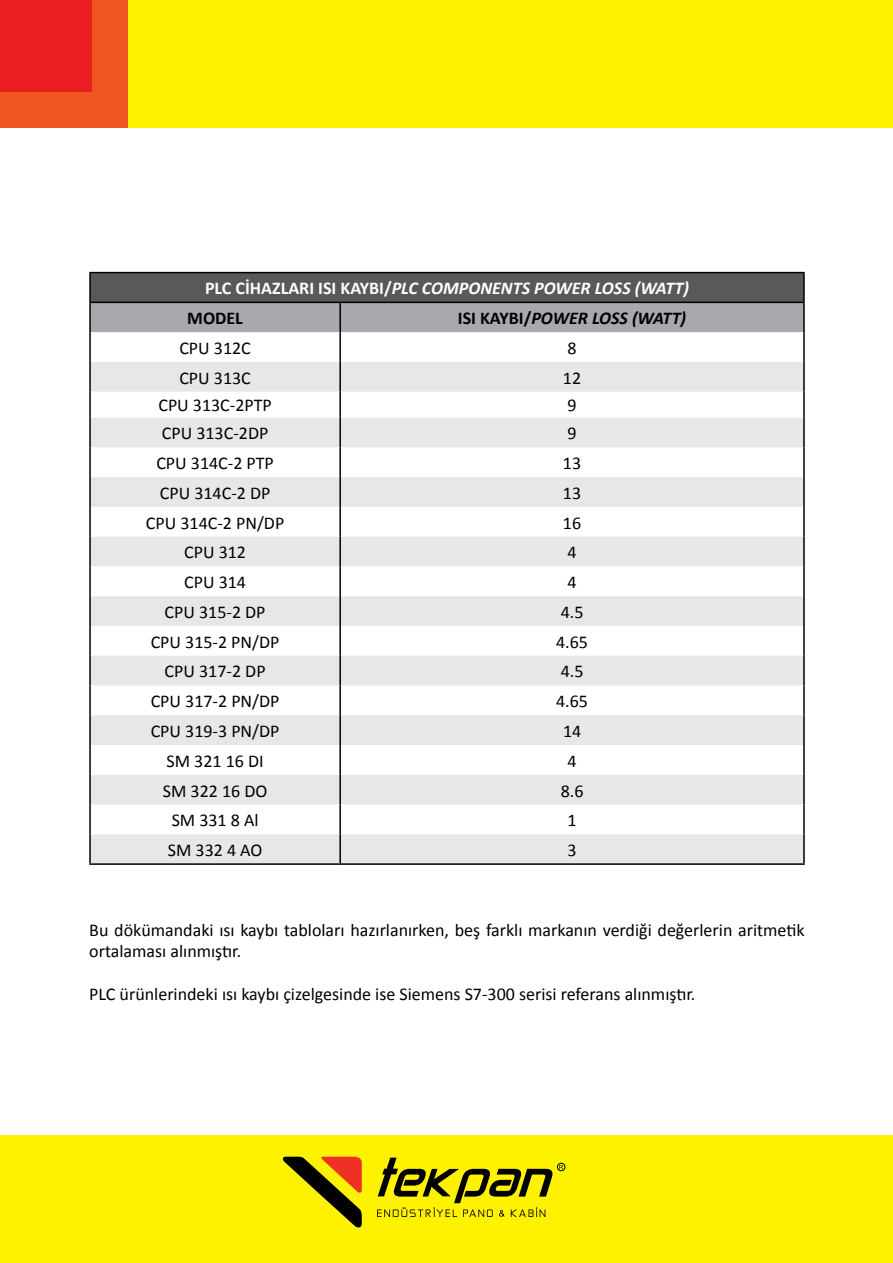
<style>
.page{position:relative;width:893px;height:1263px;background:#fff}
.page>*{position:absolute;margin:0;border:0;box-sizing:border-box;transform-origin:0 0}
.t1{font:18px/21.6px "Calibri";color:#000}
.t2{font:italic 700 18px/29.7px "Calibri";color:#fff}
.t3{font:italic 700 18px "Calibri";color:#000}
.s1{font-style:normal}
.s2{font-style:normal;color:#000}
</style>
<div class="page">
<div style="left:90px;top:273px;width:714px;height:29px;background:#58595b"></div>
<div style="left:91px;top:303px;width:712px;height:29px;background:#a7a9ac"></div>
<svg style="left:91px;top:362px;width:712px;height:501px;fill:#e6e7e8"></svg>
<hr style="left:89px;top:272px;width:251px;height:1px;background:#000">
<hr style="left:89px;top:273px;width:2px;height:29px;background:#000">
<hr style="left:340px;top:272px;width:465px;height:1px;background:#000">
<hr style="left:803px;top:273px;width:2px;height:29px;background:#000">
<hr style="left:89px;top:302px;width:251px;height:1px;background:#000">
<hr style="left:89px;top:303px;width:2px;height:29px;background:#000">
<hr style="left:340px;top:302px;width:465px;height:1px;background:#000">
<hr style="left:339px;top:303px;width:2px;height:29px;background:#000">
<hr style="left:803px;top:303px;width:2px;height:29px;background:#000">
<hr style="left:89px;top:332px;width:2px;height:30px;background:#000">
<hr style="left:339px;top:332px;width:2px;height:30px;background:#000">
<hr style="left:803px;top:332px;width:2px;height:30px;background:#000">
<hr style="left:89px;top:362px;width:2px;height:30px;background:#000">
<hr style="left:339px;top:362px;width:2px;height:30px;background:#000">
<hr style="left:803px;top:362px;width:2px;height:30px;background:#000">
<hr style="left:89px;top:392px;width:2px;height:26px;background:#000">
<hr style="left:339px;top:392px;width:2px;height:26px;background:#000">
<hr style="left:803px;top:392px;width:2px;height:26px;background:#000">
<hr style="left:89px;top:418px;width:2px;height:29px;background:#000">
<hr style="left:339px;top:418px;width:2px;height:29px;background:#000">
<hr style="left:803px;top:418px;width:2px;height:29px;background:#000">
<hr style="left:89px;top:447px;width:2px;height:30px;background:#000">
<hr style="left:339px;top:447px;width:2px;height:30px;background:#000">
<hr style="left:803px;top:447px;width:2px;height:30px;background:#000">
<hr style="left:89px;top:477px;width:2px;height:30px;background:#000">
<hr style="left:339px;top:477px;width:2px;height:30px;background:#000">
<hr style="left:803px;top:477px;width:2px;height:30px;background:#000">
<hr style="left:89px;top:507px;width:2px;height:30px;background:#000">
<hr style="left:339px;top:507px;width:2px;height:30px;background:#000">
<hr style="left:803px;top:507px;width:2px;height:30px;background:#000">
<hr style="left:89px;top:537px;width:2px;height:29px;background:#000">
<hr style="left:339px;top:537px;width:2px;height:29px;background:#000">
<hr style="left:803px;top:537px;width:2px;height:29px;background:#000">
<hr style="left:89px;top:566px;width:2px;height:30px;background:#000">
<hr style="left:339px;top:566px;width:2px;height:30px;background:#000">
<hr style="left:803px;top:566px;width:2px;height:30px;background:#000">
<hr style="left:89px;top:596px;width:2px;height:30px;background:#000">
<hr style="left:339px;top:596px;width:2px;height:30px;background:#000">
<hr style="left:803px;top:596px;width:2px;height:30px;background:#000">
<hr style="left:89px;top:626px;width:2px;height:30px;background:#000">
<hr style="left:339px;top:626px;width:2px;height:30px;background:#000">
<hr style="left:803px;top:626px;width:2px;height:30px;background:#000">
<hr style="left:89px;top:656px;width:2px;height:29px;background:#000">
<hr style="left:339px;top:656px;width:2px;height:29px;background:#000">
<hr style="left:803px;top:656px;width:2px;height:29px;background:#000">
<hr style="left:89px;top:685px;width:2px;height:30px;background:#000">
<hr style="left:339px;top:685px;width:2px;height:30px;background:#000">
<hr style="left:803px;top:685px;width:2px;height:30px;background:#000">
<hr style="left:89px;top:715px;width:2px;height:30px;background:#000">
<hr style="left:339px;top:715px;width:2px;height:30px;background:#000">
<hr style="left:803px;top:715px;width:2px;height:30px;background:#000">
<hr style="left:89px;top:745px;width:2px;height:30px;background:#000">
<hr style="left:339px;top:745px;width:2px;height:30px;background:#000">
<hr style="left:803px;top:745px;width:2px;height:30px;background:#000">
<hr style="left:89px;top:775px;width:2px;height:29px;background:#000">
<hr style="left:339px;top:775px;width:2px;height:29px;background:#000">
<hr style="left:803px;top:775px;width:2px;height:29px;background:#000">
<hr style="left:89px;top:804px;width:2px;height:30px;background:#000">
<hr style="left:339px;top:804px;width:2px;height:30px;background:#000">
<hr style="left:803px;top:804px;width:2px;height:30px;background:#000">
<hr style="left:89px;top:834px;width:2px;height:29px;background:#000">
<hr style="left:339px;top:834px;width:2px;height:29px;background:#000">
<hr style="left:803px;top:834px;width:2px;height:29px;background:#000">
<hr style="left:89px;top:863px;width:251px;height:2px;background:#000">
<hr style="left:340px;top:863px;width:465px;height:2px;background:#000">
<div style="left:0;top:1135px;width:893px;height:128px;background:#fff200"></div>
<div style="left:0;top:0;width:893px;height:128px;background:#fff200"></div>
<svg style="left:282px;top:1157px;width:80px;height:71px"></svg>
<div style="left:557px;top:1163px;width:8px;height:8px;border:1px solid #000;border-radius:50%"></div>
<svg style="left:377px;top:1157px;width:186px;height:60px"></svg>
<div style="left:0;top:0;width:127px;height:128px;background:#f05622"></div>
<div style="left:0;top:0;width:92px;height:92px;background:#ed1d24"></div>
<p class="t2" style="left:187px;top:273px;width:503px;text-indent:18px"><span class="s1">PLC CİHAZLARI ISI KAYBI/</span>PLC COMPONENTS POWER LOSS (WATT)<br><span class="s2">MODEL</span></p>
<p class="t3" style="left:458px;top:307px;width:230px"><span class="s1">ISI KAYBI/</span>POWER LOSS (WATT)</p>
<p class="t1" style="left:179px;top:337px;width:73px">CPU 312C</p>
<p class="t1" style="left:568px;top:337px;width:11px">8</p>
<p class="t1" style="left:179px;top:367px;width:73px">CPU 313C</p>
<p class="t1" style="left:563px;top:367px;width:20px">12</p>
<p class="t1" style="left:158px;top:395px;width:115px">CPU 313C-2PTP</p>
<p class="t1" style="left:567px;top:395px;width:11px">9</p>
<p class="t1" style="left:162px;top:422px;width:108px">CPU 313C-2DP</p>
<p class="t1" style="left:567px;top:422px;width:11px">9</p>
<p class="t1" style="left:156px;top:452px;width:119px">CPU 314C-2 PTP</p>
<p class="t1" style="left:563px;top:452px;width:20px">13</p>
<p class="t1" style="left:160px;top:482px;width:112px">CPU 314C-2 DP</p>
<p class="t1" style="left:563px;top:482px;width:20px">13</p>
<p class="t1" style="left:146px;top:512px;width:140px">CPU 314C-2 PN/DP</p>
<p class="t1" style="left:563px;top:512px;width:20px">16</p>
<p class="t1" style="left:184px;top:542px;width:63px">CPU 312</p>
<p class="t1" style="left:567px;top:542px;width:11px">4</p>
<p class="t1" style="left:184px;top:571px;width:63px">CPU 314</p>
<p class="t1" style="left:567px;top:571px;width:11px">4</p>
<p class="t1" style="left:165px;top:601px;width:102px">CPU 315-2 DP</p>
<p class="t1" style="left:561px;top:601px;width:24px">4.5</p>
<p class="t1" style="left:151px;top:631px;width:130px">CPU 315-2 PN/DP</p>
<p class="t1" style="left:556px;top:631px;width:33px">4.65</p>
<p class="t1" style="left:165px;top:661px;width:102px">CPU 317-2 DP</p>
<p class="t1" style="left:561px;top:661px;width:24px">4.5</p>
<p class="t1" style="left:151px;top:690px;width:130px">CPU 317-2 PN/DP</p>
<p class="t1" style="left:556px;top:690px;width:33px">4.65</p>
<p class="t1" style="left:151px;top:720px;width:130px">CPU 319-3 PN/DP</p>
<p class="t1" style="left:563px;top:720px;width:20px">14</p>
<p class="t1" style="left:167px;top:750px;width:99px">SM 321 16 DI</p>
<p class="t1" style="left:568px;top:750px;width:11px">4</p>
<p class="t1" style="left:163px;top:780px;width:106px">SM 322 16 DO</p>
<p class="t1" style="left:561px;top:780px;width:24px">8.6</p>
<p class="t1" style="left:172px;top:810px;width:88px">SM 331 8 Al</p>
<p class="t1" style="left:568px;top:810px;width:11px">1</p>
<p class="t1" style="left:168px;top:839px;width:96px">SM 332 4 AO</p>
<p class="t1" style="left:568px;top:839px;width:11px">3</p>
<p class="t1" style="left:89px;top:919px;width:717px">Bu dökümandaki ısı kaybı tabloları hazırlanırken, beş farklı markanın verdiği değerlerin aritmetik ortalaması alınmıştır.</p>
<p class="t1" style="left:89px;top:984px;width:608px">PLC ürünlerindeki ısı kaybı çizelgesinde ise Siemens S7-300 serisi referans alınmıştır.</p>
</div>
